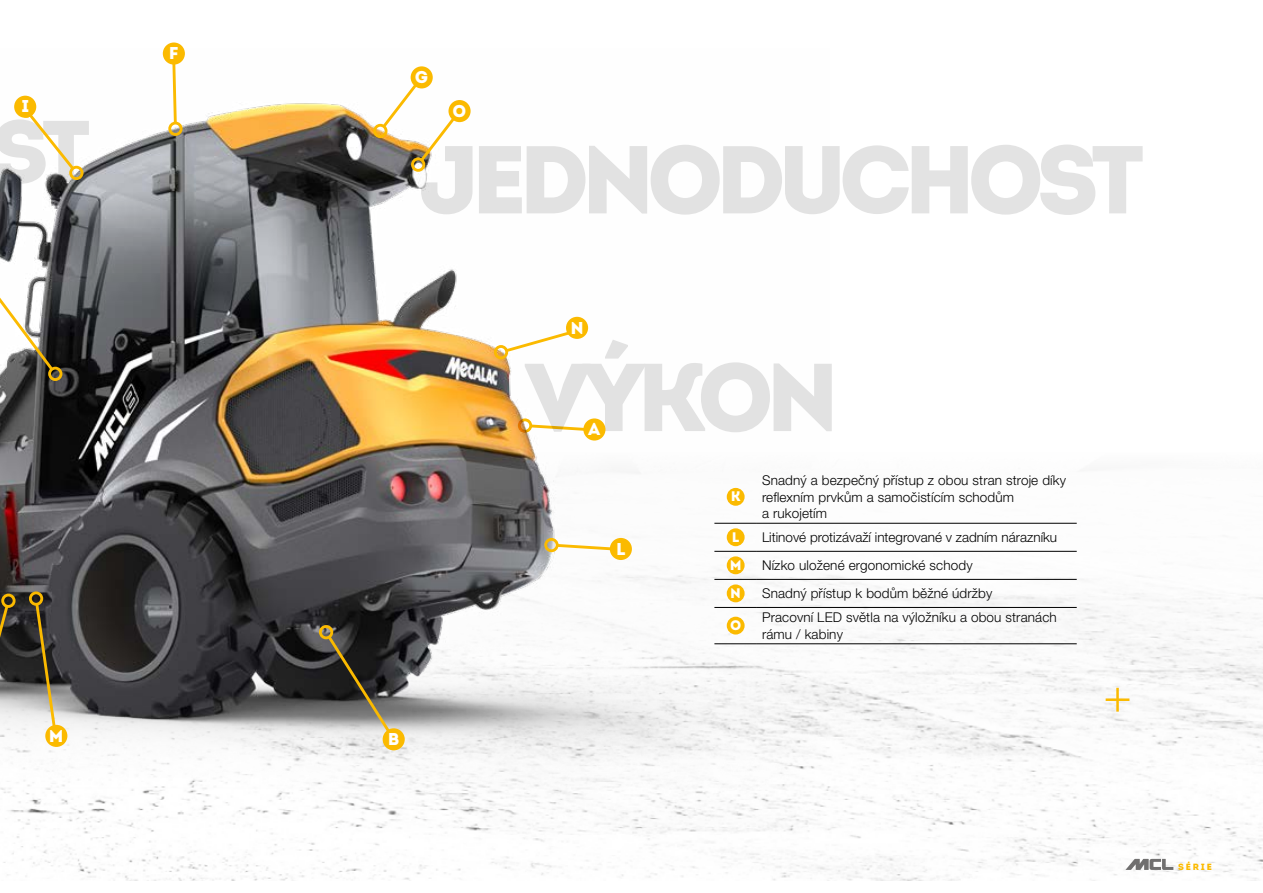
<style>
.page{position:relative;width:1263px;height:893px;background:#fff}
.page>*{position:absolute;margin:0;border:0;box-sizing:border-box;transform-origin:0 0}
.t1{font:900 96.15px "Intro";letter-spacing:-.075em;color:#e3e3e3}
.t2{font:900 87.75px "Intro";color:#e3e3e3}
.t3{font:17.1px "Intro";color:#fff}
.t4{font:13.8px "Intro";color:#fff}
.t5{font:300 13.5px/16.5px "Helvetica Neue LT Pro";letter-spacing:.01em;color:#000}
.t6{font:900 9px "Intro";letter-spacing:.2em;color:#fbba00}
</style>
<div class="page">
<img style="left:0;top:522px;width:1263px;height:358px">
<img style="left:0;top:49px;width:829px;height:739px">
<svg style="left:171px;top:64px;width:7px;height:59px"></svg>
<div style="left:168px;top:122px;width:15px;height:14px;border:3px solid #fbba00;border-radius:50%"></div>
<div style="left:163px;top:43px;width:22px;height:22px;background:#fbba00;border-radius:50%"></div>
<svg style="left:34px;top:601px;width:24px;height:131px;background:#756d5a"></svg>
<div style="left:29px;top:591px;width:14px;height:15px;border:3px solid #fbba00;border-radius:50%"></div>
<div style="left:45px;top:725px;width:22px;height:22px;background:#fbba00;border-radius:50%"></div>
<div style="left:373px;top:124px;width:14px;height:14px;border:3px solid #fbba00;border-radius:50%"></div>
<div style="left:411px;top:66px;width:22px;height:22px;background:#fbba00;border-radius:50%"></div>
<svg style="left:554px;top:542px;width:58px;height:10px"></svg>
<div style="left:544px;top:538px;width:15px;height:14px;border:3px solid #fbba00;border-radius:50%"></div>
<div style="left:610px;top:538px;width:22px;height:22px;background:#fbba00;border-radius:50%"></div>
<svg style="left:528px;top:423px;width:57px;height:10px"></svg>
<div style="left:518px;top:418px;width:14px;height:15px;border:3px solid #fbba00;border-radius:50%"></div>
<div style="left:583px;top:418px;width:22px;height:23px;background:#fbba00;border-radius:50%"></div>
<svg style="left:325px;top:633px;width:69px;height:105px;background:#59564e"></svg>
<div style="left:319px;top:625px;width:14px;height:14px;border:3px solid #fbba00;border-radius:50%"></div>
<div style="left:383px;top:728px;width:22px;height:22px;background:#fbba00;border-radius:50%"></div>
<svg style="left:0;top:264px;width:56px;height:109px"></svg>
<div style="left:48px;top:367px;width:14px;height:14px;border:3px solid #fbba00;border-radius:50%"></div>
<svg style="left:26px;top:111px;width:51px;height:61px"></svg>
<div style="left:69px;top:166px;width:14px;height:14px;border:3px solid #fbba00;border-radius:50%"></div>
<div style="left:19px;top:103px;width:15px;height:15px;border:3px solid #fbba00;border-radius:50%"></div>
<div style="left:14px;top:96px;width:22px;height:22px;background:#fbba00;border-radius:50%"></div>
<svg style="left:503px;top:329px;width:72px;height:25px"></svg>
<div style="left:494px;top:345px;width:14px;height:14px;border:3px solid #fbba00;border-radius:50%"></div>
<div style="left:566px;top:317px;width:22px;height:22px;background:#fbba00;border-radius:50%"></div>
<svg style="left:0;top:603px;width:10px;height:131px"></svg>
<div style="left:1px;top:594px;width:15px;height:14px;border:3px solid #fbba00;border-radius:50%"></div>
<svg style="left:380px;top:78px;width:80px;height:86px"></svg>
<div style="left:411px;top:157px;width:14px;height:15px;border:3px solid #fbba00;border-radius:50%"></div>
<div style="left:448px;top:100px;width:23px;height:22px;background:#fbba00;border-radius:50%"></div>
<hr style="left:714px;top:523px;width:43px;height:1px;background:#000">
<hr style="left:757px;top:523px;width:320px;height:1px;background:#000">
<hr style="left:714px;top:551px;width:43px;height:1px;background:#000">
<hr style="left:757px;top:551px;width:320px;height:1px;background:#000">
<hr style="left:714px;top:579px;width:43px;height:1px;background:#000">
<hr style="left:757px;top:579px;width:320px;height:1px;background:#000">
<hr style="left:714px;top:607px;width:43px;height:1px;background:#000">
<hr style="left:757px;top:607px;width:320px;height:1px;background:#000">
<hr style="left:714px;top:643px;width:43px;height:1px;background:#000">
<hr style="left:757px;top:643px;width:320px;height:1px;background:#000">
<div style="left:727px;top:488px;width:18px;height:18px;background:#fbba00;border-radius:50%"></div>
<div style="left:727px;top:528px;width:18px;height:18px;background:#fbba00;border-radius:50%"></div>
<div style="left:727px;top:556px;width:18px;height:18px;background:#fbba00;border-radius:50%"></div>
<div style="left:727px;top:584px;width:18px;height:18px;background:#fbba00;border-radius:50%"></div>
<div style="left:727px;top:617px;width:18px;height:17px;background:#fbba00;border-radius:50%"></div>
<svg style="left:1106px;top:688px;width:23px;height:24px"></svg>
<svg style="left:1125px;top:859px;width:48px;height:11px"></svg>
<p class="t3" style="left:22px;top:96px;width:9px">I</p>
<h2 class="t2" style="left:-8px;top:94px;width:100px">ST</h2>
<p class="t3" style="left:169px;top:43px;width:11px">F</p>
<p class="t3" style="left:49px;top:725px;width:16px">M</p>
<p class="t3" style="left:415px;top:67px;width:15px">G</p>
<p class="t3" style="left:453px;top:101px;width:15px">O</p>
<p class="t1" style="left:419px;top:116px;width:727px">JEDNODUCHOST</p>
<p class="t3" style="left:388px;top:729px;width:13px">B</p>
<p class="t3" style="left:570px;top:317px;width:15px">N</p>
<p class="t1" style="left:525px;top:334px;width:315px">VÝKON</p>
<p class="t3" style="left:588px;top:419px;width:14px">A</p>
<p class="t3" style="left:616px;top:538px;width:11px">L</p>
<p class="t4" style="left:731px;top:488px;width:11px">K</p>
<p class="t5" style="left:762px;top:472px;width:305px">Snadný a bezpečný přístup z obou stran stroje díky reflexním prvkům a samočistícím schodům<br>a rukojetím</p>
<p class="t4" style="left:732px;top:529px;width:9px">L</p>
<p class="t5" style="left:762px;top:529px;width:297px">Litinové protizávaží integrované v zadním nárazníku</p>
<p class="t4" style="left:730px;top:557px;width:13px">M</p>
<p class="t5" style="left:762px;top:557px;width:212px">Nízko uložené ergonomické schody</p>
<p class="t4" style="left:730px;top:585px;width:12px">N</p>
<p class="t5" style="left:762px;top:585px;width:232px">Snadný přístup k bodům běžné údržby</p>
<p class="t4" style="left:730px;top:617px;width:13px">O</p>
<p class="t5" style="left:762px;top:609px;width:296px">Pracovní LED světla na výložníku a obou stranách rámu / kabiny</p>
<p class="t6" style="left:1178px;top:861px;width:35px">SÉRIE</p>
</div>
